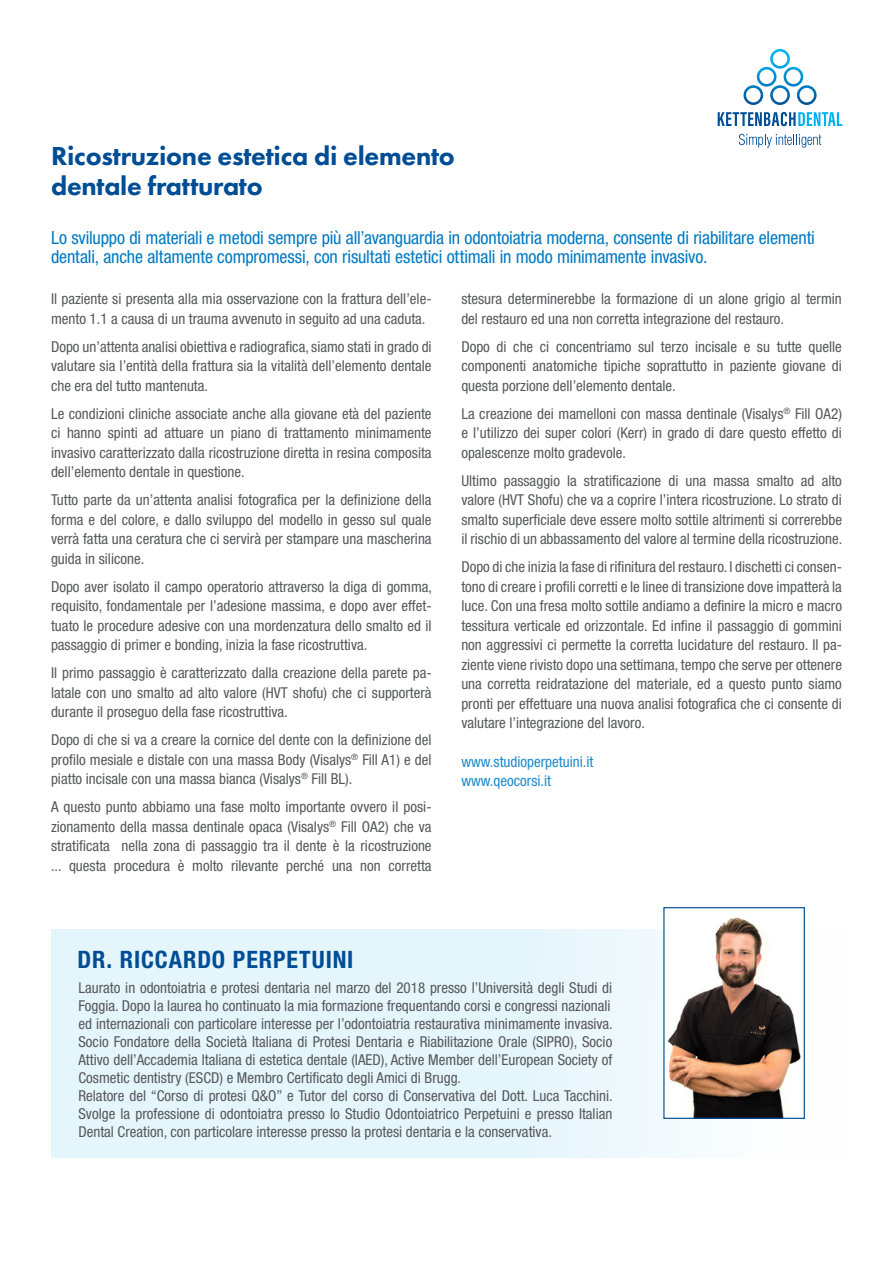
<style>
.page{position:relative;width:893px;height:1263px;background:#fff}
.page>*{position:absolute;margin:0;border:0;box-sizing:border-box;transform-origin:0 0}
.t1{font:800 27px/30px "Futura PT";letter-spacing:-.01em;color:#014d95}
.subline{font:700 condensed 24px "Helvetica Neue LTW1 G";letter-spacing:.04em;color:#014d95}
.t2{font:condensed 18px/19.5px "Helvetica Neue LTW1 G";letter-spacing:-.01em;color:#007ac2}
.t3{font:condensed 15px/19.5px "Helvetica Neue LTW1 G";color:#57585a;text-align:justify}
.t4{font:condensed 15px/19.5px "Helvetica Neue LTW1 G";color:#1c8acb}
</style>
<div class="page">
<svg style="left:718px;top:112px;width:124px;height:14px"></svg>
<svg style="left:739px;top:134px;width:82px;height:14px"></svg>
<svg style="left:743px;top:49px;width:74px;height:56px"></svg>
<div style="left:51px;top:929px;width:797px;height:229px;background:#e4f5fc"></div>
<img style="left:665px;top:917px;width:138px;height:200px">
<div style="left:663px;top:907px;width:142px;height:212px;border:1px solid #014d95"></div>
<p class="t1" style="left:51px;top:141px;width:405px">Ricostruzione estetica di elemento dentale fratturato</p>
<p class="t2" style="left:51px;top:228px;width:765px">Lo sviluppo di materiali e metodi sempre più all’avanguardia in odontoiatria moderna, consente di riabilitare elementi dentali, anche altamente compromessi, con risultati estetici ottimali in modo minimamente invasivo.</p>
<p class="t3" style="left:51px;top:289px;width:382px">Il paziente si presenta alla mia osservazione con la frattura dell’ele&shy;mento 1.1 a causa di un trauma avvenuto in seguito ad una caduta.</p>
<p class="t3" style="left:51px;top:337px;width:382px">Dopo un’attenta analisi obiettiva e radiografica, siamo stati in grado di valutare sia l’entità della frattura sia la vitalità dell’elemento dentale che era del tutto mantenuta.</p>
<p class="t3" style="left:51px;top:404px;width:382px">Le condizioni cliniche associate anche alla giovane età del paziente ci hanno spinti ad attuare un piano di trattamento minimamente invasivo caratterizzato dalla ricostruzione diretta in resina composita dell’elemento dentale in questione.</p>
<p class="t3" style="left:51px;top:490px;width:382px">Tutto parte da un’attenta analisi fotografica per la definizione della forma e del colore, e dallo sviluppo del modello in gesso sul quale verrà fatta una ceratura che ci servirà per stampare una mascherina guida in silicone.</p>
<p class="t3" style="left:51px;top:577px;width:383px">Dopo aver isolato il campo operatorio attraverso la diga di gomma, requisito, fondamentale per l’adesione massima, e dopo aver effet&shy;tuato le procedure adesive con una mordenzatura dello smalto ed il passaggio di primer e bonding, inizia la fase ricostruttiva.</p>
<p class="t3" style="left:51px;top:663px;width:382px">Il primo passaggio è caratterizzato dalla creazione della parete pa&shy;latale con uno smalto ad alto valore (HVT shofu) che ci supporterà durante il proseguo della fase ricostruttiva.</p>
<p class="t3" style="left:51px;top:730px;width:382px">Dopo di che si va a creare la cornice del dente con la definizione del profilo mesiale e distale con una massa Body (Visalys<sup>®</sup> Fill A1) e del piatto incisale con una massa bianca (Visalys<sup>®</sup> Fill BL).</p>
<p class="t3" style="left:51px;top:797px;width:382px">A questo punto abbiamo una fase molto importante ovvero il posi&shy;zionamento della massa dentinale opaca (Visalys<sup>®</sup> Fill OA2) che va stratificata nella zona di passaggio tra il dente è la ricostruzione ... questa procedura è molto rilevante perché una non corretta</p>
<p class="t3" style="left:461px;top:289px;width:382px">stesura determinerebbe la formazione di un alone grigio al termin del restauro ed una non corretta integrazione del restauro.</p>
<p class="t3" style="left:461px;top:337px;width:382px">Dopo di che ci concentriamo sul terzo incisale e su tutte quelle componenti anatomiche tipiche soprattutto in paziente giovane di questa porzione dell’elemento dentale.</p>
<p class="t3" style="left:461px;top:404px;width:382px">La creazione dei mamelloni con massa dentinale (Visalys<sup>®</sup> Fill OA2) e l’utilizzo dei super colori (Kerr) in grado di dare questo effetto di opalescenze molto gradevole.</p>
<p class="t3" style="left:461px;top:471px;width:383px">Ultimo passaggio la stratificazione di una massa smalto ad alto valore (HVT Shofu) che va a coprire l’intera ricostruzione. Lo strato di smalto superficiale deve essere molto sottile altrimenti si correrebbe il rischio di un abbassamento del valore al termine della ricostruzione.</p>
<p class="t3" style="left:461px;top:557px;width:382px">Dopo di che inizia la fase di rifinitura del restauro. I dischetti ci consen&shy;tono di creare i profili corretti e le linee di transizione dove impatterà la luce. Con una fresa molto sottile andiamo a definire la micro e macro tessitura verticale ed orizzontale. Ed infine il passaggio di gommini non aggressivi ci permette la corretta lucidature del restauro. Il pa&shy;ziente viene rivisto dopo una settimana, tempo che serve per ottenere una corretta reidratazione del materiale, ed a questo punto siamo pronti per effettuare una nuova analisi fotografica che ci consente di valutare l’integrazione del lavoro.</p>
<p class="t4" style="left:461px;top:752px;width:133px">www.studioperpetuini.it www.qeocorsi.it</p>
<p class="subline" style="left:78px;top:945px;width:277px">DR. RICCARDO PERPETUINI</p>
<p class="t3" style="left:78px;top:978px;width:535px;line-height:18px">Laurato in odontoiatria e protesi dentaria nel marzo del 2018 presso l’Università degli Studi di<br>Foggia. Dopo la laurea ho continuato la mia formazione frequentando corsi e congressi nazionali</p>
<p class="t3" style="left:78px;top:1014px;width:536px;line-height:18px">ed internazionali con particolare interesse per l’odontoiatria restaurativa minimamente invasiva.<br>Socio Fondatore della Società Italiana di Protesi Dentaria e Riabilitazione Orale (SIPRO), Socio Attivo dell’Accademia Italiana di estetica dentale (IAED), Active Member dell’European Society of Cosmetic dentistry (ESCD) e Membro Certificato degli Amici di Brugg.</p>
<p class="t3" style="left:78px;top:1086px;width:536px;line-height:18px">Relatore del “Corso di protesi Q&amp;O” e Tutor del corso di Conservativa del Dott. Luca Tacchini.<br>Svolge la professione di odontoiatra presso lo Studio Odontoiatrico Perpetuini e presso Italian Dental Creation, con particolare interesse presso la protesi dentaria e la conservativa.</p>
</div>
